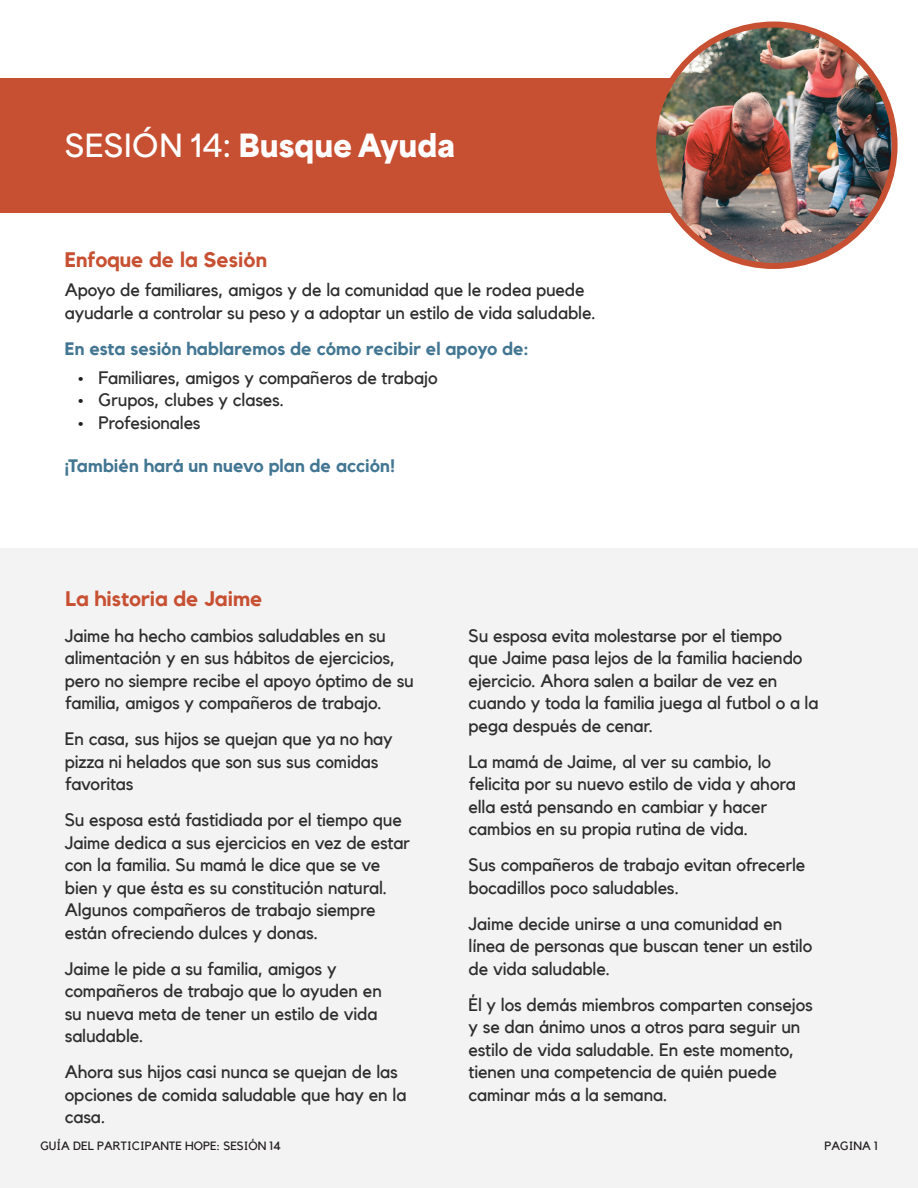
<style>
.page{position:relative;width:918px;height:1188px;background:#fff}
.page>*{position:absolute;margin:0;border:0;box-sizing:border-box;transform-origin:0 0}
.t1{font:900 30px "Area Normal";color:#fff}
.red_14_Header_Spacing{font:700 21px "Kollektif";color:#c85032}
.body_spacing{font:18px/22.5px "Kollektif";letter-spacing:-.01em;color:#2e2e2e}
.line_before_list{font:700 18px "Kollektif";letter-spacing:.005em;color:#427692}
.red_14_Header_Spacing-2{font:700 18px "Kollektif";letter-spacing:.005em;color:#427692}
.t2{font:12px "Kollektif";color:#231f20}
.s1{font-weight:600}
.s2{color:#231f20}
</style>
<div class="page">
<div style="left:0;top:549px;width:918px;height:639px;background:#f3f3f3"></div>
<div style="left:0;top:78px;width:688px;height:135px;background:#c85032"></div>
<img style="left:653px;top:25px;width:242px;height:241px;border-radius:121px">
<div style="left:650px;top:22px;width:248px;height:247px;border:6px solid #c85032;border-radius:50%"></div>
<p class="t1" style="left:65px;top:118px;width:392px"><span class="s1">SESIÓN 14:</span> Busque Ayuda</p>
<p class="red_14_Header_Spacing" style="left:65px;top:247px;width:204px">Enfoque de la Sesión</p>
<p class="body_spacing" style="left:65px;top:279px;width:532px">Apoyo de familiares, amigos y de la comunidad que le rodea puede ayudarle a controlar su peso y a adoptar un estilo de vida saludable.</p>
<p class="line_before_list" style="left:65px;top:338px;width:465px">En esta sesión hablaremos de cómo recibir el apoyo de:</p>
<p class="body_spacing" style="left:78px;top:366px;width:361px"><span class="s2">•</span> Familiares, amigos y compañeros de trabajo</p>
<p class="body_spacing" style="left:78px;top:389px;width:207px"><span class="s2">•</span> Grupos, clubes y clases.</p>
<p class="body_spacing" style="left:78px;top:411px;width:124px"><span class="s2">•</span> Profesionales</p>
<p class="red_14_Header_Spacing-2" style="left:65px;top:455px;width:332px">¡También hará un nuevo plan de acción!</p>
<p class="red_14_Header_Spacing" style="left:66px;top:586px;width:199px">La historia de Jaime</p>
<p class="body_spacing" style="left:65px;top:624px;width:351px">Jaime ha hecho cambios saludables en su alimentación y en sus hábitos de ejercicios, pero no siempre recibe el apoyo óptimo de su familia, amigos y compañeros de trabajo.</p>
<p class="body_spacing" style="left:65px;top:728px;width:330px">En casa, sus hijos se quejan que ya no hay pizza ni helados que son sus sus comidas favoritas</p>
<p class="body_spacing" style="left:65px;top:809px;width:347px">Su esposa está fastidiada por el tiempo que Jaime dedica a sus ejercicios en vez de estar con la familia. Su mamá le dice que se ve bien y que ésta es su constitución natural.<br>Algunos compañeros de trabajo siempre están ofreciendo dulces y donas.</p>
<p class="body_spacing" style="left:65px;top:957px;width:319px">Jaime le pide a su familia, amigos y compañeros de trabajo que lo ayuden en su nueva meta de tener un estilo de vida saludable.</p>
<p class="body_spacing" style="left:65px;top:1061px;width:343px">Ahora sus hijos casi nunca se quejan de las opciones de comida saludable que hay en la casa.</p>
<p class="body_spacing" style="left:469px;top:624px;width:351px">Su esposa evita molestarse por el tiempo<br>que Jaime pasa lejos de la familia haciendo ejercicio. Ahora salen a bailar de vez en cuando y toda la familia juega al futbol o a la pega después de cenar.</p>
<p class="body_spacing" style="left:469px;top:750px;width:329px">La mamá de Jaime, al ver su cambio, lo felicita por su nuevo estilo de vida y ahora ella está pensando en cambiar y hacer cambios en su propia rutina de vida.</p>
<p class="body_spacing" style="left:469px;top:854px;width:338px">Sus compañeros de trabajo evitan ofrecerle bocadillos poco saludables.</p>
<p class="body_spacing" style="left:469px;top:912px;width:345px">Jaime decide unirse a una comunidad en línea de personas que buscan tener un estilo de vida saludable.</p>
<p class="body_spacing" style="left:469px;top:993px;width:346px">Él y los demás miembros comparten consejos y se dan ánimo unos a otros para seguir un estilo de vida saludable. En este momento, tienen una competencia de quién puede caminar más a la semana.</p>
<p class="t2" style="left:40px;top:1139px;width:242px">GUÍA DEL PARTICIPANTE HOPE: SESIÓN 14</p>
<p class="t2" style="left:824px;top:1139px;width:55px">PAGINA 1</p>
</div>
